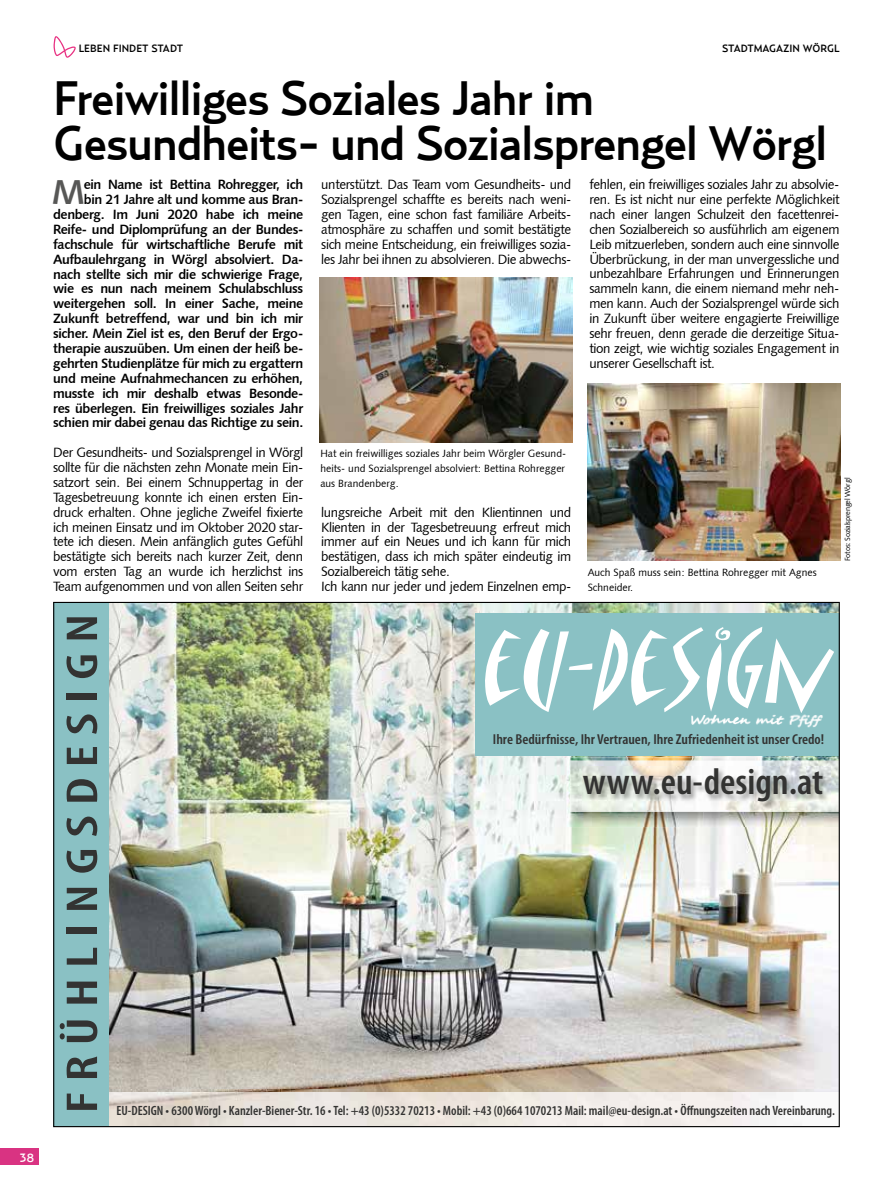
<style>
.page{position:relative;width:893px;height:1191px;background:#fff}
.page>*{position:absolute;margin:0;border:0;box-sizing:border-box;transform-origin:0 0}
.t1{font:500 48px/44.7px "Relay";letter-spacing:-.03em;color:#000}
.t2{font:600 condensed 45px "Myriad Pro";letter-spacing:.17em;color:#333332;scale:1.31 1}
.t3{font:600 condensed 37.2px "Myriad Pro";color:#333332;scale:1.04 1}
.t4{font:34.65px "Humanist 531 BT Bold A";color:#575756}
.t5{font:600 condensed 14.4px "Myriad Pro";color:#333332;scale:1.06 1}
.t6{font:13.5px/14.9px "Humanist 531 BT Roman A";letter-spacing:-.03em;color:#000;text-align:justify}
.t7{font:13.5px/14.9px "Humanist 531 BT Bold A";letter-spacing:-.03em;color:#000;text-align:right}
.t8{font:600 condensed 13.5px "Myriad Pro";color:#333332}
.t9{font:500 12px "Relay";color:#fff}
.t10{font:10.5px/14.9px "Humanist 531 BT Roman A";color:#000;text-align:justify}
.t11{font:500 10.5px "Relay";color:#000}
.t12{font:7.5px "Humanist 531 BT Roman A";letter-spacing:-.03em;color:#000}
</style>
<div class="page">
<div style="left:0;top:1148px;width:38px;height:17px;background:#d93382"></div>
<svg style="left:54px;top:36px;width:22px;height:22px"></svg>
<img style="left:109px;top:604px;width:729px;height:521px">
<img style="left:567px;top:757px;width:271px;height:70px">
<img style="left:570px;top:760px;width:268px;height:51px">
<img style="left:582px;top:767px;width:248px;height:43px">
<div style="left:475px;top:613px;width:364px;height:142px;background:#8ac1c4"></div>
<svg style="left:485px;top:627px;width:349px;height:85px"></svg>
<img style="left:691px;top:712px;width:132px;height:16px">
<div style="left:54px;top:602px;width:55px;height:524px;background:#8ac1c4"></div>
<img style="left:588px;top:384px;width:252px;height:176px">
<img style="left:320px;top:278px;width:252px;height:164px">
<p class="t9" style="left:20px;top:1150px;width:15px">38</p>
<p class="t11" style="left:79px;top:42px;width:106px">LEBEN FINDET STADT</p>
<p class="t11" style="left:722px;top:42px;width:119px">STADTMAGAZIN WÖRGL</p>
<h1 class="t1" style="left:53px;top:75px;width:776px">Freiwilliges Soziales Jahr im<br>Gesundheits- und Sozialsprengel Wörgl</h1>
<p class="t7" style="left:53px;top:177px;width:252px">ein Name ist Bettina Rohregger, ich<br>bin 21 Jahre alt und komme aus Bran&shy;denberg. Im Juni 2020 habe ich meine Reife- und Diplomprüfung an der Bundes&shy;fachschule für wirtschaftliche Berufe mit Aufbaulehrgang in Wörgl absolviert. Da&shy;nach stellte sich mir die schwierige Frage, wie es nun nach meinem Schulabschluss weitergehen soll. In einer Sache, meine Zukunft betreffend, war und bin ich mir sicher. Mein Ziel ist es, den Beruf der Ergo&shy;therapie auszuüben. Um einen der heiß be&shy;gehrten Studienplätze für mich zu ergattern und meine Aufnahmechancen zu erhöhen, musste ich mir deshalb etwas Besonde&shy;res überlegen. Ein freiwilliges soziales Jahr schien mir dabei genau das Richtige zu sein.</p>
<p class="t6" style="left:53px;top:445px;width:252px">Der Gesundheits- und Sozialsprengel in Wörgl sollte für die nächsten zehn Monate mein Ein&shy;satzort sein. Bei einem Schnuppertag in der Tagesbetreuung konnte ich einen ersten Ein&shy;druck erhalten. Ohne jegliche Zweifel fixierte ich meinen Einsatz und im Oktober 2020 star&shy;tete ich diesen. Mein anfänglich gutes Gefühl bestätigte sich bereits nach kurzer Zeit, denn vom ersten Tag an wurde ich herzlichst ins Team aufgenommen und von allen Seiten sehr</p>
<h3 class="t4" style="left:52px;top:171px;width:35px">M</h3>
<p class="t6" style="left:321px;top:177px;width:252px">unterstützt. Das Team vom Gesundheits- und Sozialsprengel schaffte es bereits nach weni&shy;gen Tagen, eine schon fast familiäre Arbeits&shy;atmosphäre zu schaffen und somit bestätigte sich meine Entscheidung, ein freiwilliges sozia&shy;les Jahr bei ihnen zu absolvieren. Die abwechs-</p>
<p class="t6" style="left:589px;top:177px;width:252px">fehlen, ein freiwilliges soziales Jahr zu absolvie&shy;ren. Es ist nicht nur eine perfekte Möglichkeit nach einer langen Schulzeit den facettenrei&shy;chen Sozialbereich so ausführlich am eigenem Leib mitzuerleben, sondern auch eine sinnvolle Überbrückung, in der man unvergessliche und unbezahlbare Erfahrungen und Erinnerungen sammeln kann, die einem niemand mehr neh&shy;men kann. Auch der Sozialsprengel würde sich in Zukunft über weitere engagierte Freiwillige sehr freuen, denn gerade die derzeitige Situa&shy;tion zeigt, wie wichtig soziales Engagement in unserer Gesellschaft ist.</p>
<p class="t10" style="left:320px;top:446px;width:247px">Hat ein freiwilliges soziales Jahr beim Wörgler Gesund&shy;heits- und Sozialsprengel absolviert: Bettina Rohregger aus Brandenberg.</p>
<p class="t6" style="left:321px;top:504px;width:252px;text-align:left">lungsreiche Arbeit mit den Klientinnen und Klienten in der Tagesbetreuung erfreut mich immer auf ein Neues und ich kann für mich bestätigen, dass ich mich später eindeutig im Sozialbereich tätig sehe.<br>Ich kann nur jeder und jedem Einzelnen emp-</p>
<p class="t10" style="left:588px;top:565px;width:231px">Auch Spaß muss sein: Bettina Rohregger mit Agnes<br>Schneider.</p>
<p class="t12" style="left:843px;top:561px;width:85px;rotate:-90deg">Fotos: Sozialsprengel Wörgl</p>
<h2 class="t2" style="left:58px;top:1113px;width:383px;rotate:-90deg">FRÜHLINGSDESIGN</h2>
<p class="t5" style="left:493px;top:731px;width:314px">Ihre Bedürfnisse, Ihr Vertrauen, Ihre Zufriedenheit ist unser Credo!</p>
<h3 class="t3" style="left:583px;top:761px;width:233px">www.eu-design.at</h3>
<p class="t8" style="left:116px;top:1103px;width:720px">EU-DESIGN • 6300 Wörgl • Kanzler-Biener-Str. 16 • Tel: +43 (0)5332 70213 • Mobil: +43 (0)664 1070213 Mail: mail@eu-design.at • Öffnungszeiten nach Vereinbarung.</p>
</div>
